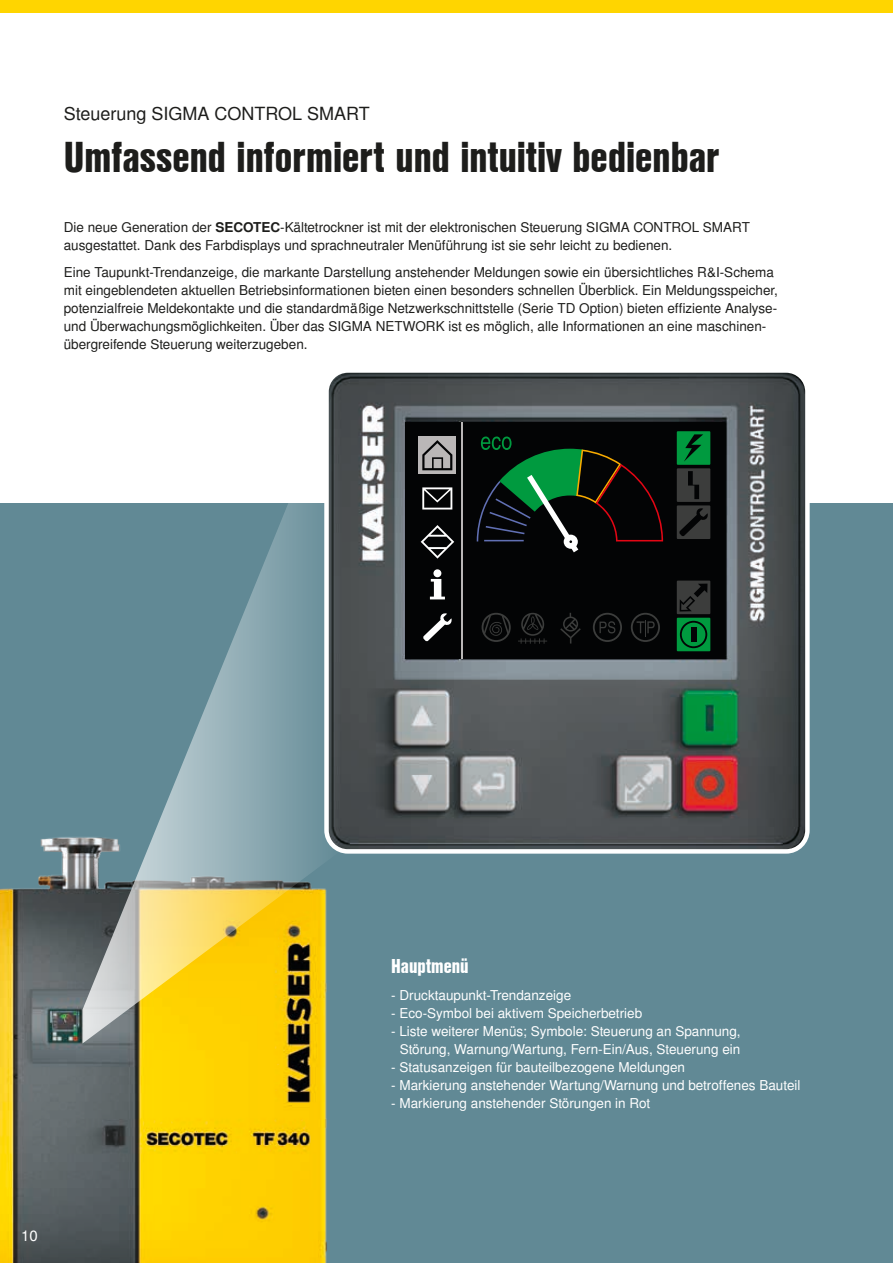
<style>
.page{position:relative;width:893px;height:1263px;background:#fff}
.page>*{position:absolute;margin:0;border:0;box-sizing:border-box;transform-origin:0 0}
.t1{font:42px "Nimbus San L Bla Con";color:#1d1d1b}
.t2{font:19.5px "Nimbus San L Bla Con";color:#fff}
.t3{font:18px "Nimbus San L";color:#1d1d1b}
.t4{font:15px "Nimbus San L";color:#fff}
.t5{font:13.5px/18px "Nimbus San L";color:#1d1d1b}
.t6{font:13.5px/18px "Nimbus San L";color:#fff;text-align:right}
.s1{font-weight:700}
</style>
<div class="page">
<div style="left:0;top:0;width:893px;height:13px;background:#ffd500"></div>
<div style="left:0;top:504px;width:893px;height:759px;background:#618995"></div>
<img style="left:0;top:837px;width:327px;height:426px">
<img style="left:339px;top:373px;width:466px;height:476px">
<div style="left:324px;top:368px;width:486px;height:486px;border:4px solid #fff;border-radius:21px"></div>
<div style="left:405px;top:422px;width:320px;height:237px;background:#030405"></div>
<div style="left:419px;top:436px;width:37px;height:38px;background:#bab7b7"></div>
<hr style="left:461px;top:422px;width:2px;height:237px;background:#bab7b7">
<svg style="left:677px;top:581px;width:33px;height:33px"></svg>
<div style="left:677px;top:618px;width:33px;height:33px;background:#009a3f"></div>
<div style="left:677px;top:468px;width:33px;height:34px;background:#3c3d3c"></div>
<div style="left:677px;top:505px;width:33px;height:34px;background:#3c3d3c"></div>
<div style="left:677px;top:431px;width:33px;height:34px;background:#009a3f"></div>
<svg style="left:684px;top:434px;width:19px;height:28px"></svg>
<svg style="left:688px;top:471px;width:11px;height:28px"></svg>
<svg style="left:679px;top:508px;width:29px;height:28px"></svg>
<svg style="left:422px;top:487px;width:30px;height:22px"></svg>
<svg style="left:430px;top:579px;width:15px;height:20px"></svg>
<div style="left:433px;top:569px;width:8px;height:8px;background:#fff;border-radius:50%"></div>
<svg style="left:423px;top:613px;width:29px;height:28px"></svg>
<svg style="left:421px;top:525px;width:33px;height:34px"></svg>
<svg style="left:422px;top:440px;width:30px;height:30px"></svg>
<svg style="left:680px;top:584px;width:27px;height:27px"></svg>
<svg style="left:680px;top:621px;width:27px;height:27px"></svg>
<div style="left:691px;top:627px;width:5px;height:14px;background:#030405"></div>
<svg style="left:593px;top:613px;width:29px;height:29px"></svg>
<svg style="left:631px;top:613px;width:29px;height:29px"></svg>
<svg style="left:518px;top:613px;width:29px;height:31px"></svg>
<svg style="left:477px;top:436px;width:186px;height:116px"></svg>
<svg style="left:560px;top:613px;width:21px;height:30px"></svg>
<svg style="left:482px;top:613px;width:29px;height:29px"></svg>
<svg style="left:82px;top:375px;width:258px;height:668px"></svg>
<h3 class="t3" style="left:64px;top:103px;width:307px">Steuerung SIGMA CONTROL SMART</h3>
<h1 class="t1" style="left:64px;top:126px;width:657px">Umfassend informiert und intuitiv bedienbar</h1>
<p class="t5" style="left:64px;top:219px;width:688px">Die neue Generation der <span class="s1">SECOTEC</span>-Kältetrockner ist mit der elektronischen Steuerung SIGMA CONTROL SMART ausgestattet. Dank des Farbdisplays und sprachneutraler Menüführung ist sie sehr leicht zu bedienen.</p>
<p class="t5" style="left:64px;top:264px;width:716px">Eine Taupunkt-Trendanzeige, die markante Darstellung anstehender Meldungen sowie ein übersichtliches R&amp;I-Schema mit eingeblendeten aktuellen Betriebsinformationen bieten einen besonders schnellen Überblick. Ein Meldungsspeicher, potenzialfreie Meldekontakte und die standardmäßige Netzwerkschnittstelle (Serie TD Option) bieten effiziente Analyse&shy;und Überwachungsmöglichkeiten. Über das SIGMA NETWORK ist es möglich, alle Informationen an eine maschinen&shy;übergreifende Steuerung weiterzugeben.</p>
<p class="t4" style="left:21px;top:1226px;width:18px">10</p>
<h2 class="t2" style="left:391px;top:952px;width:79px">Hauptmenü</h2>
<p class="t6" style="left:391px;top:987px;width:182px">- Drucktaupunkt-Trendanzeige</p>
<p class="t6" style="left:391px;top:1005px;width:252px">- Eco-Symbol bei aktivem Speicherbetrieb</p>
<p class="t6" style="left:391px;top:1023px;width:351px">- Liste weiterer Menüs; Symbole: Steuerung an Spannung,<br>Störung, Warnung/Wartung, Fern-Ein/Aus, Steuerung ein</p>
<p class="t6" style="left:391px;top:1059px;width:295px">- Statusanzeigen für bauteilbezogene Meldungen</p>
<p class="t6" style="left:391px;top:1077px;width:411px">- Markierung anstehender Wartung/Warnung und betroffenes Bauteil</p>
<p class="t6" style="left:391px;top:1095px;width:261px">- Markierung anstehender Störungen in Rot</p>
</div>
